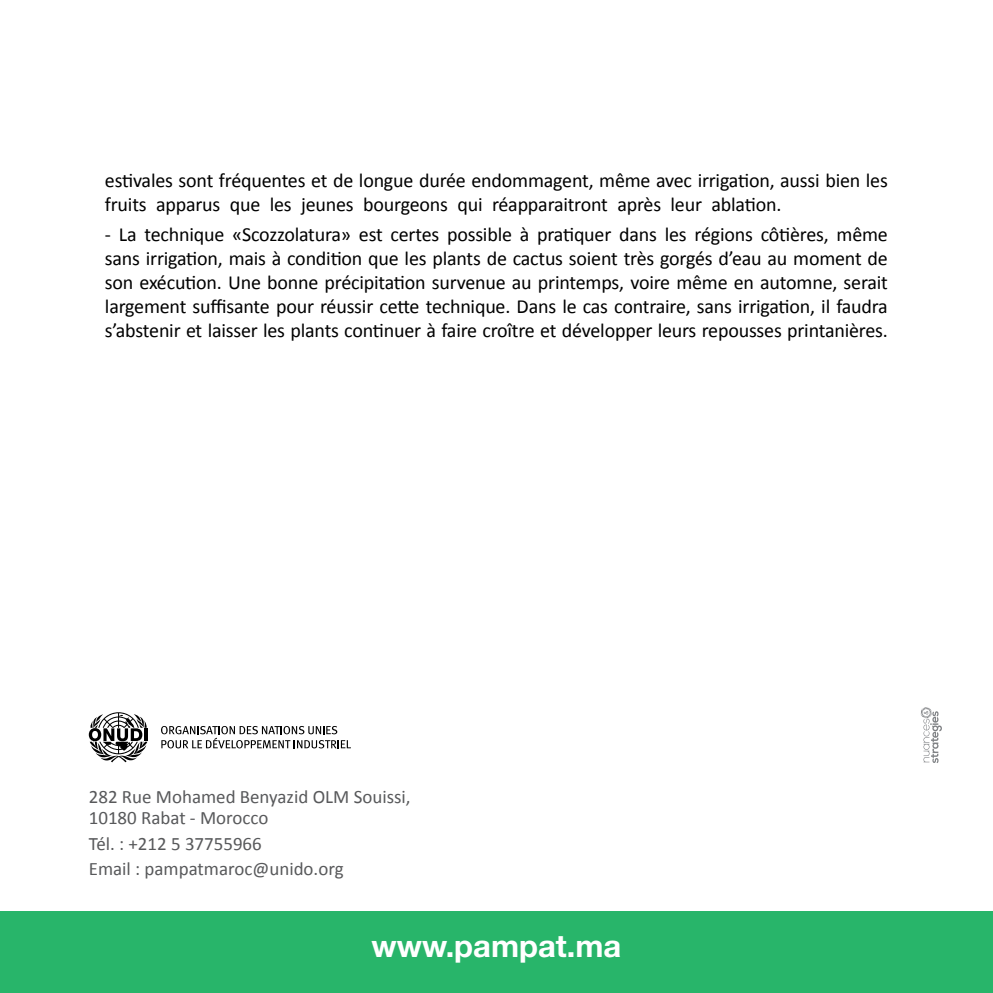
<style>
.page{position:relative;width:993px;height:993px;background:#fff}
.page>*{position:absolute;margin:0;border:0;box-sizing:border-box;transform-origin:0 0}
.t1{font:700 31px "Helvetica Neue LT Std";color:#fff}
.t2{font:20px/24px "Calibri";letter-spacing:-.01em;color:#000}
.t3{font:19px/20.6px "Calibri";color:#58595b}
</style>
<div class="page">
<hr style="left:992px;top:690px;width:1px;height:152px;background:#28b56a">
<hr style="left:992px;top:0;width:1px;height:126px;background:#28b56a">
<svg style="left:161px;top:726px;width:190px;height:22px"></svg>
<hr style="left:144px;top:728px;width:4px;height:12px;background:#000">
<svg style="left:89px;top:712px;width:58px;height:50px"></svg>
<div style="left:0;top:911px;width:992px;height:81px;background:#28b56a"></div>
<svg style="left:920px;top:707px;width:21px;height:56px"></svg>
<p class="t2" style="left:105px;top:168px;width:784px">estivales sont fréquentes et de longue durée endommagent, même avec irrigation, aussi bien les fruits apparus que les jeunes bourgeons qui réapparaitront après leur ablation.</p>
<p class="t2" style="left:105px;top:222px;width:784px;text-align:justify">- La technique «Scozzolatura» est certes possible à pratiquer dans les régions côtières, même sans irrigation, mais à condition que les plants de cactus soient très gorgés d’eau au moment de son exécution. Une bonne précipitation survenue au printemps, voire même en automne, serait largement suffisante pour réussir cette technique. Dans le cas contraire, sans irrigation, il faudra s’abstenir et laisser les plants continuer à faire croître et développer leurs repousses printanières.</p>
<p class="t3" style="left:89px;top:786px;width:323px">282 Rue Mohamed Benyazid OLM Souissi,<br>10180 Rabat - Morocco</p>
<p class="t3" style="left:89px;top:830px;width:256px;line-height:25.6px">Tél. : +212 5 37755966<br>Email : pampatmaroc@unido.org</p>
<h1 class="t1" style="left:371px;top:926px;width:251px">www.pampat.ma</h1>
</div>
